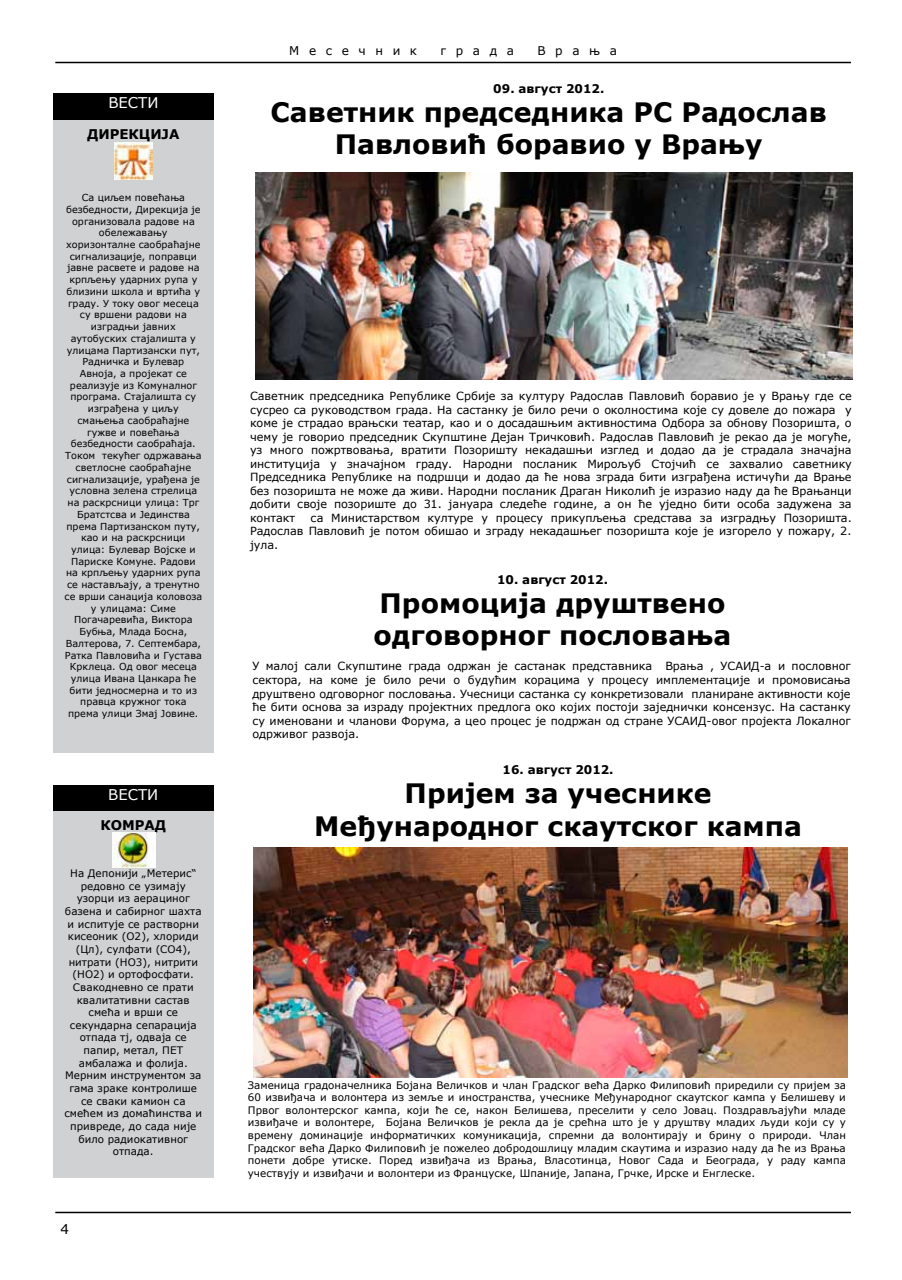
<style>
.page{position:relative;width:902px;height:1280px;background:#fff}
.page>*{position:absolute;margin:0;border:0;box-sizing:border-box;transform-origin:0 0}
.t1{font:700 26.7px/32.1px "Verdana";color:#000;text-align:center}
.t2{font:14.85px "Verdana";color:#fff}
.t3{font:13.5px "Verdana";color:#000}
.t4{font:700 13.35px "Verdana";color:#000}
.t5{font:700 12px "Verdana";color:#000}
.t6{font:12px "Verdana";letter-spacing:.8em;color:#000}
.t7{font:11.25px/13.5px "Verdana";letter-spacing:-.005em;color:#000;text-align:justify}
.t8{font:10.35px/12.6px "Verdana";color:#000;text-align:center}
.t9{font:9.6px/11.7px "Verdana";letter-spacing:.005em;color:#000;text-align:center}
</style>
<div class="page">
<hr style="left:55px;top:62px;width:795px;height:1px;background:#000">
<hr style="left:55px;top:1212px;width:795px;height:1px;background:#000">
<div style="left:53px;top:93px;width:161px;height:27px;background:#000"></div>
<div style="left:53px;top:785px;width:160px;height:27px;background:#000"></div>
<div style="left:53px;top:120px;width:160px;height:633px;background:#d0d1d2"></div>
<img style="left:115px;top:142px;width:37px;height:38px">
<div style="left:53px;top:811px;width:160px;height:366px;background:#d0d1d2"></div>
<img style="left:112px;top:833px;width:43px;height:34px">
<img style="left:256px;top:173px;width:596px;height:206px">
<img style="left:253px;top:848px;width:594px;height:229px">
<h2 class="t2" style="left:108px;top:93px;width:52px">ВЕСТИ</h2>
<p class="t4" style="left:87px;top:126px;width:94px">ДИРЕКЦИЈА</p>
<p class="t9" style="left:65px;top:191px;width:139px">Са циљем повећања безбедности, Дирекција је организовала радове на обележавању хоризонталне саобраћајне сигнализације, поправци јавне расвете и радове на крпљењу ударних рупа у близини школа и вртића у граду. У току овог месеца су вршени радови на изградњи јавних аутобуских стајалишта у улицама Партизански пут,<br>Радничка и Булевар<br>Авноја, а пројекат се реализује из Комуналног програма. Стајалишта су изграђена у циљу смањења саобраћајне гужве и повећања безбедности саобраћаја.<br>Током текућег одржавања светлосне саобраћајне сигнализације, урађена је условна зелена стрелица на раскрсници улица: Трг<br>Братстсва и Јединства према Партизанском путу, као и на раскрсници улица: Булевар Војске и<br>Париске Комуне. Радови на крпљењу ударних рупа се настављају, а тренутно се врши санација коловоза у улицама: Симе<br>Погачаревића, Виктора<br>Бубња, Млада Босна,<br>Валтерова, 7. Септембарa,<br>Ратка Павловића и Густава<br>Крклеца. Од овог месеца улица Ивана Цанкара ће бити једносмерна и то из правца кружног тока према улици Змај Јовине.</p>
<h2 class="t2" style="left:108px;top:785px;width:52px">ВЕСТИ</h2>
<p class="t4" style="left:100px;top:816px;width:67px">КОМРАД</p>
<p class="t8" style="left:64px;top:867px;width:139px">На Депонији „Метерис“ редовно се узимају узорци из аерациног базена и сабирног шахта и испитује се растворни кисеоник (О2), хлориди (Цл), сулфати (СО4), нитрати (НО3), нитрити (НО2) и ортофосфати.<br>Свакодневно се прати квалитативни састав смећа и врши се секундарна сепарација отпада тј, одваја се папир, метал, ПЕТ амбалажа и фолија.<br>Мерним инструментом за гама зраке контролише се сваки камион са смећем из домаћинства и привреде, до сада није било радиокативног отпада.</p>
<p class="t3" style="left:60px;top:1221px;width:10px">4</p>
<p class="t6" style="left:289px;top:43px;width:129px">Месечник</p>
<p class="t6" style="left:440px;top:43px;width:75px">града</p>
<p class="t6" style="left:537px;top:43px;width:81px">Врања</p>
<p class="t6" style="left:245px;top:47px;width:120px">М е с е ч н и к</p>
<p class="t6" style="left:410px;top:47px;width:70px">г р а д а</p>
<p class="t6" style="left:520px;top:47px;width:76px">В р а њ а</p>
<p class="t5" style="left:493px;top:81px;width:113px">09. август 2012.</p>
<h1 class="t1" style="left:270px;top:95px;width:557px">Саветник председника РС Радослав<br>Павловић боравио у Врању</h1>
<p class="t7" style="left:250px;top:389px;width:603px">Саветник председника Републике Србије за културу Радослав Павловић боравио је у Врању где се сусрео са руководством града. На састанку је било речи о околностима које су довеле до пожара у коме је страдао врањски театар, као и о досадашњим активностима Одбора за обнову Позоришта, о чему је говорио председник Скупштине Дејан Тричковић. Радослав Павловић је рекао да је могуће, уз много пожртвовања, вратити Позоришту некадашњи изглед и додао да је страдала значајна институција у значајном граду. Народни посланик Мирољуб Стојчић се захвалио саветнику Председника Републике на подршци и додао да ће нова зграда бити изграђена истичући да Врање без позоришта не може да живи. Народни посланик Драган Николић је изразио наду да ће Врањанци добити своје позориште до 31. јануара следеће године, а он ће уједно бити особа задужена за контакт</p>
<p class="t7" style="left:250px;top:511px;width:603px;text-indent:61px">са Министарством културе у процесу прикупљења средстава за изградњу Позоришта.<br>Радослав Павловић је потом обишао и зграду некадашњег позоришта које је изгорело у пожару, 2. јула.</p>
<p class="t5" style="left:497px;top:572px;width:113px">10. август 2012.</p>
<h1 class="t1" style="left:373px;top:586px;width:359px;text-align:left">Промоција друштвено одговорног пословања</h1>
<p class="t7" style="left:252px;top:659px;width:600px">У малој сали Скупштине града одржан је састанак представника Врања , УСАИД-а и пословног сектора, на коме је било речи о будућим корацима у процесу имплементације и промовисања друштвено одговорног пословања. Учесници састанка су конкретизовали планиране активности које ће бити основа за израду пројектних предлога око којих постоји заједнички консензус. На састанку су именовани и чланови Форума, а цео процес је подржан од стране УСАИД-овог пројекта Локалног одрживог развоја.</p>
<p class="t5" style="left:502px;top:762px;width:113px">16. август 2012.</p>
<h1 class="t1" style="left:314px;top:776px;width:489px;line-height:32.5px">Пријем за учеснике<br>Међународног скаутског кампа</h1>
<p class="t8" style="left:248px;top:1078px;width:599px;text-align:justify">Заменица градоначелника Бојана Величков и члан Градског већа Дарко Филиповић приредили су пријем за 60 извиђача и волонтера из земље и иностранства, учеснике Међународног скаутског кампа у Белишеву и Првог волонтерског кампа, који ће се, након Белишева, преселити у село Јовац. Поздрављајући младе извиђаче и волонтере, Бојана Величков је рекла да је срећна што је у друштву младих људи који су у времену доминације информатичких комуникација, спремни да волонтирају и брину о природи. Члан Градског већа Дарко Филиповић је пожелео добродошлицу младим скаутима и изразио наду да ће из Врања понети добре утиске. Поред извиђача из Врања, Власотинца, Новог Сада и Београда, у раду кампа учествују и извиђачи и волонтери из Француске, Шпаније, Јапана, Грчке, Ирске и Енглеске.</p>
</div>
